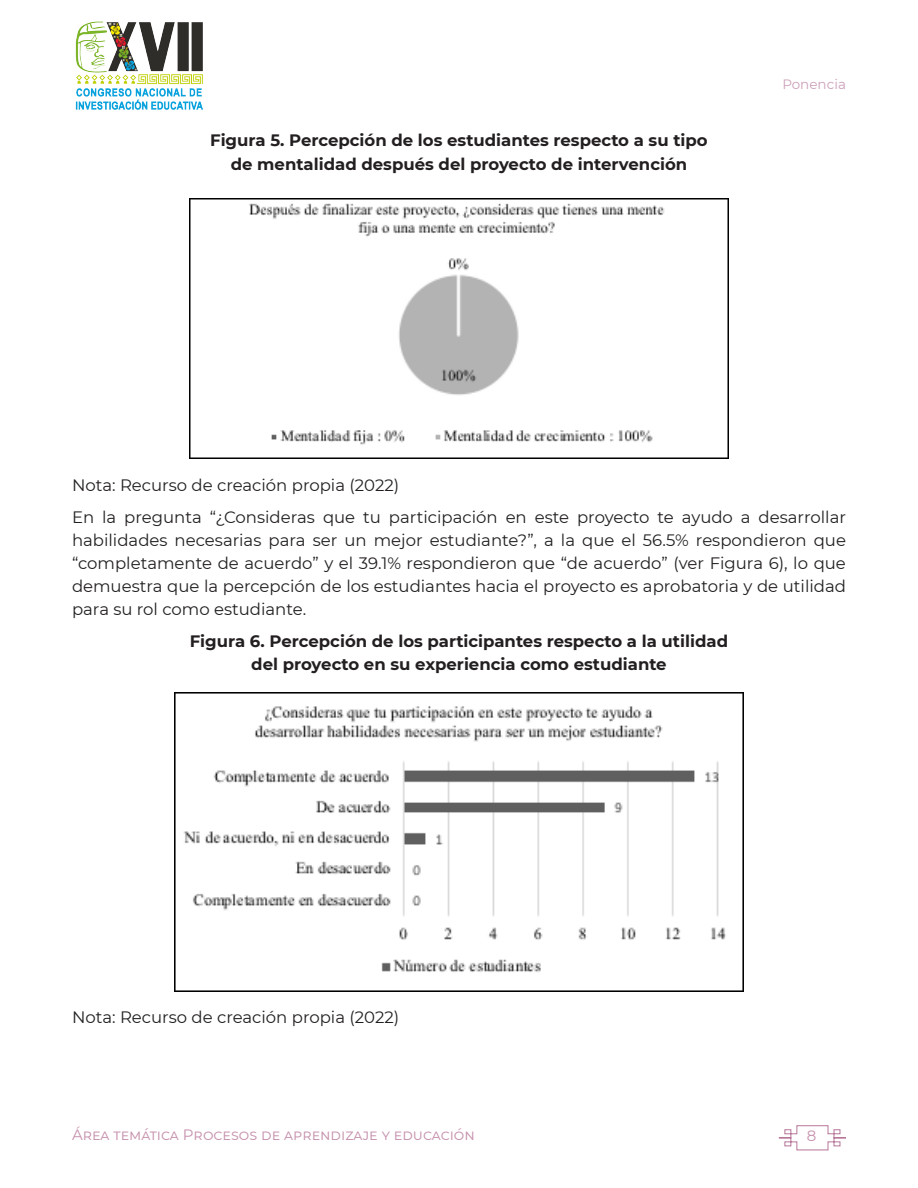
<style>
.page{position:relative;width:918px;height:1188px;background:#fff}
.page>*{position:absolute;margin:0;border:0;box-sizing:border-box;transform-origin:0 0}
.body{font:16.5px/23.1px "Montserrat";color:#231f20;text-align:justify}
.body-2{font:700 16.5px/23.1px "Montserrat";color:#231f20;text-align:center}
.t1{font:15px "Montserrat";color:#c691ad}
.t2{font:13.5px "Montserrat";color:#cd9fb8}
</style>
<div class="page">
<svg style="left:778px;top:1125px;width:68px;height:26px"></svg>
<img style="left:75px;top:21px;width:128px;height:89px">
<img style="left:190px;top:199px;width:538px;height:259px">
<img style="left:175px;top:693px;width:568px;height:298px">
<p class="body-2" style="left:210px;top:128px;width:499px">Figura 5. Percepción de los estudiantes respecto a su tipo de mentalidad después del proyecto de intervención</p>
<p class="t2" style="left:782px;top:75px;width:65px">Ponencia</p>
<p class="body" style="left:72px;top:473px;width:329px">Nota: Recurso de creación propia (2022)</p>
<p class="body" style="left:72px;top:505px;width:776px">En la pregunta “¿Consideras que tu participación en este proyecto te ayudo a desarrollar habilidades necesarias para ser un mejor estudiante?”, a la que el 56.5% respondieron que “completamente de acuerdo” y el 39.1% respondieron que “de acuerdo” (ver Figura 6), lo que demuestra que la percepción de los estudiantes hacia el proyecto es aprobatoria y de utilidad para su rol como estudiante.</p>
<p class="body-2" style="left:190px;top:629px;width:540px">Figura 6. Percepción de los participantes respecto a la utilidad del proyecto en su experiencia como estudiante</p>
<p class="body" style="left:72px;top:1005px;width:329px">Nota: Recurso de creación propia (2022)</p>
<p class="t1" style="left:72px;top:1124px;width:404px">Área temática Procesos de aprendizaje y educación</p>
<p class="t1" style="left:807px;top:1125px;width:11px">8</p>
</div>
